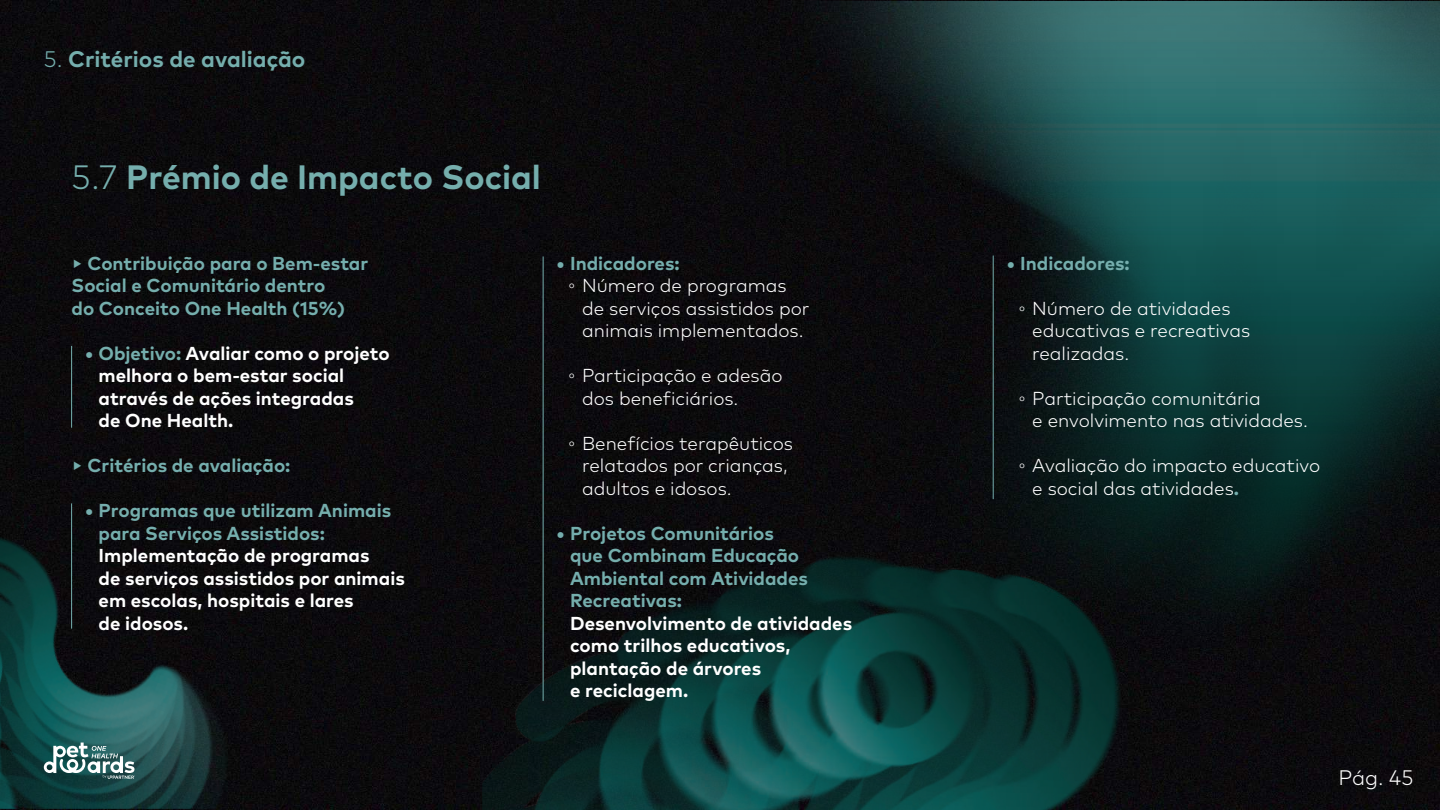
<style>
.page{position:relative;width:1440px;height:810px;background:#0b0a0d}
.page>*{position:absolute;margin:0;border:0;box-sizing:border-box;transform-origin:0 0}
.t1{font:700 33.75px "Mark Pro";color:#75aead}
.t2{font:700 22.5px "Mark Pro";color:#75aead}
.t3{font:300 21px "Mark Pro";color:#fff}
.t4{font:300 18.75px/22.5px "Mark Pro";color:#fff}
.t5{font:700 18.75px/22.5px "Mark Pro";color:#fff}
.t6{font:700 18.75px/22.5px "Mark Pro";color:#75aead}
.s1{font-weight:300}
.s2{color:#75aead}
.s3{font-family:"Times New Roman";font-weight:400}
.s4{font-weight:700;color:#75aead}
</style>
<div class="page">
<img style="left:0;top:536px;width:293px;height:273px">
<img style="left:764px;top:1px;width:676px;height:659px">
<img style="left:482px;top:548px;width:642px;height:262px">
<svg style="left:44px;top:743px;width:91px;height:36px"></svg>
<hr style="left:71px;top:346px;width:1px;height:82px;background:#75aead">
<hr style="left:71px;top:503px;width:1px;height:126px;background:#75aead">
<hr style="left:993px;top:256px;width:1px;height:243px;background:#75aead">
<hr style="left:543px;top:256px;width:1px;height:445px;background:#75aead">
<p class="t2" style="left:44px;top:42px;width:263px"><span class="s1">5.</span> Critérios de avaliação</p>
<h1 class="t1" style="left:72px;top:152px;width:471px"><span class="s1">5.7</span> Prémio de Impacto Social</h1>
<p class="t6" style="left:72px;top:250px;width:298px">▸ Contribuição para o Bem-estar<br>Social e Comunitário dentro<br>do Conceito One Health (15%)</p>
<p class="t5" style="left:99px;top:340px;width:293px;text-indent:-14px"><span class="s2">• Objetivo:</span> Avaliar como o projeto melhora o bem-estar social através de ações integradas<br>de One Health.</p>
<p class="t6" style="left:72px;top:453px;width:220px">▸ Critérios de avaliação:</p>
<p class="t6" style="left:99px;top:498px;width:294px;text-indent:-14px">• Programas que utilizam Animais para Serviços Assistidos:</p>
<p class="t5" style="left:99px;top:543px;width:308px">Implementação de programas<br>de serviços assistidos por animais em escolas, hospitais e lares<br>de idosos.</p>
<p class="t6" style="left:557px;top:250px;width:125px">• Indicadores:</p>
<p class="t4" style="left:569px;top:273px;width:219px"><span class="s3">◦</span> Número de programas</p>
<p class="t4" style="left:582px;top:296px;width:229px">de serviços assistidos por</p>
<p class="t4" style="left:582px;top:318px;width:223px">animais implementados.</p>
<p class="t4" style="left:582px;top:363px;width:202px;text-indent:-13px"><span class="s3">◦</span> Participação e adesão dos beneficiários.</p>
<p class="t4" style="left:582px;top:431px;width:212px;text-indent:-13px"><span class="s3">◦</span> Benefícios terapêuticos relatados por crianças, adultos e idosos.</p>
<p class="t6" style="left:570px;top:520px;width:239px;text-indent:-14px">• Projetos Comunitários que Combinam Educação<br>Ambiental com Atividades<br>Recreativas:</p>
<p class="t5" style="left:570px;top:610px;width:284px">Desenvolvimento de atividades como trilhos educativos, plantação de árvores<br>e reciclagem.</p>
<p class="t6" style="left:1007px;top:250px;width:125px">• Indicadores:</p>
<p class="t4" style="left:1032px;top:296px;width:220px;text-indent:-14px"><span class="s3">◦</span> Número de atividades educativas e recreativas realizadas.</p>
<p class="t4" style="left:1032px;top:386px;width:277px;text-indent:-14px"><span class="s3">◦</span> Participação comunitária<br>e envolvimento nas atividades.</p>
<p class="t4" style="left:1032px;top:453px;width:290px;text-indent:-14px"><span class="s3">◦</span> Avaliação do impacto educativo e social das atividades<span class="s4">.</span></p>
<p class="t3" style="left:1339px;top:761px;width:76px">Pág. 45</p>
</div>
